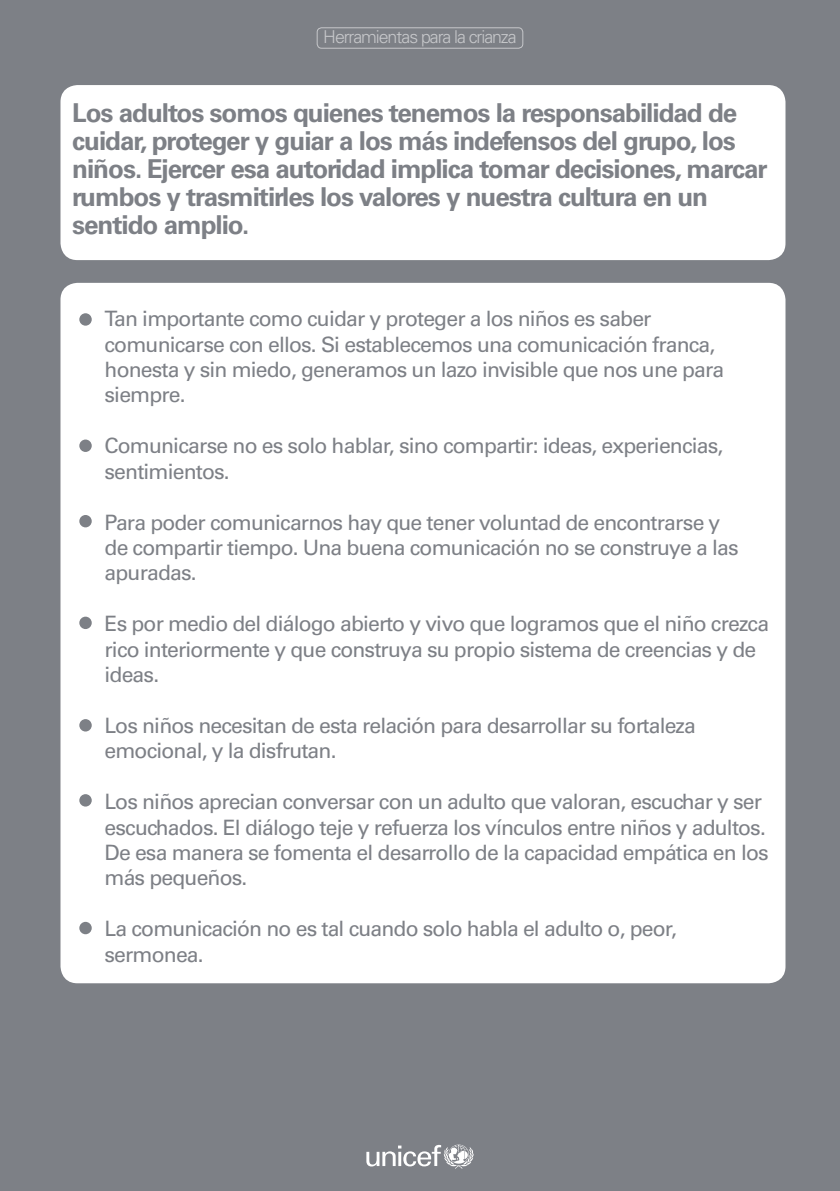
<style>
.page{position:relative;width:840px;height:1191px;background:#fff}
.page>*{position:absolute;margin:0;border:0;box-sizing:border-box;transform-origin:0 0}
.t1{font:700 26px/28px "Univers LT Std";letter-spacing:-.04em;color:#7d8086}
.t2{font:21.2px/25.4px "Univers LT Std";letter-spacing:-.04em;color:#7d8086}
.t3{font:300 17.8px "Univers LT Std";letter-spacing:-.06em;color:#fff}
</style>
<div class="page">
<div style="left:0;top:0;width:839px;height:1191px;background:#7d8086"></div>
<div style="left:60px;top:85px;width:725px;height:175px;background:#fff;border-radius:17px"></div>
<div style="left:60px;top:283px;width:725px;height:700px;background:#fff;border-radius:17px"></div>
<div style="left:79px;top:313px;width:13px;height:13px;background:#7d8086;border-radius:50%"></div>
<div style="left:79px;top:439px;width:13px;height:13px;background:#7d8086;border-radius:50%"></div>
<div style="left:79px;top:515px;width:13px;height:12px;background:#7d8086;border-radius:50%"></div>
<div style="left:79px;top:616px;width:13px;height:13px;background:#7d8086;border-radius:50%"></div>
<div style="left:79px;top:719px;width:13px;height:12px;background:#7d8086;border-radius:50%"></div>
<div style="left:79px;top:794px;width:13px;height:12px;background:#7d8086;border-radius:50%"></div>
<div style="left:79px;top:922px;width:13px;height:12px;background:#7d8086;border-radius:50%"></div>
<div style="left:317px;top:28px;width:205px;height:20px;border:1px solid #fff;border-radius:4px"></div>
<svg style="left:366px;top:1144px;width:107px;height:24px"></svg>
<p class="t3" style="left:323px;top:26px;width:195px">Herramientas para la crianza</p>
<p class="t1" style="left:72px;top:99px;width:696px">Los adultos somos quienes tenemos la responsabilidad de cuidar, proteger y guiar a los más indefensos del grupo, los niños. Ejercer esa autoridad implica tomar decisiones, marcar rumbos y trasmitirles los valores y nuestra cultura en un sentido amplio.</p>
<p class="t2" style="left:104px;top:306px;width:621px">Tan importante como cuidar y proteger a los niños es saber comunicarse con ellos. Si establecemos una comunicación franca, honesta y sin miedo, generamos un lazo invisible que nos une para siempre.</p>
<p class="t2" style="left:104px;top:433px;width:620px">Comunicarse no es solo hablar, sino compartir: ideas, experiencias, sentimientos.</p>
<p class="t2" style="left:104px;top:509px;width:635px">Para poder comunicarnos hay que tener voluntad de encontrarse y de compartir tiempo. Una buena comunicación no se construye a las apuradas.</p>
<p class="t2" style="left:104px;top:611px;width:665px">Es por medio del diálogo abierto y vivo que logramos que el niño crezca rico interiormente y que construya su propio sistema de creencias y de ideas.</p>
<p class="t2" style="left:104px;top:712px;width:592px">Los niños necesitan de esta relación para desarrollar su fortaleza emocional, y la disfrutan.</p>
<p class="t2" style="left:104px;top:789px;width:665px">Los niños aprecian conversar con un adulto que valoran, escuchar y ser escuchados. El diálogo teje y refuerza los vínculos entre niños y adultos.<br>De esa manera se fomenta el desarrollo de la capacidad empática en los más pequeños.</p>
<p class="t2" style="left:104px;top:916px;width:573px">La comunicación no es tal cuando solo habla el adulto o, peor, sermonea.</p>
</div>
